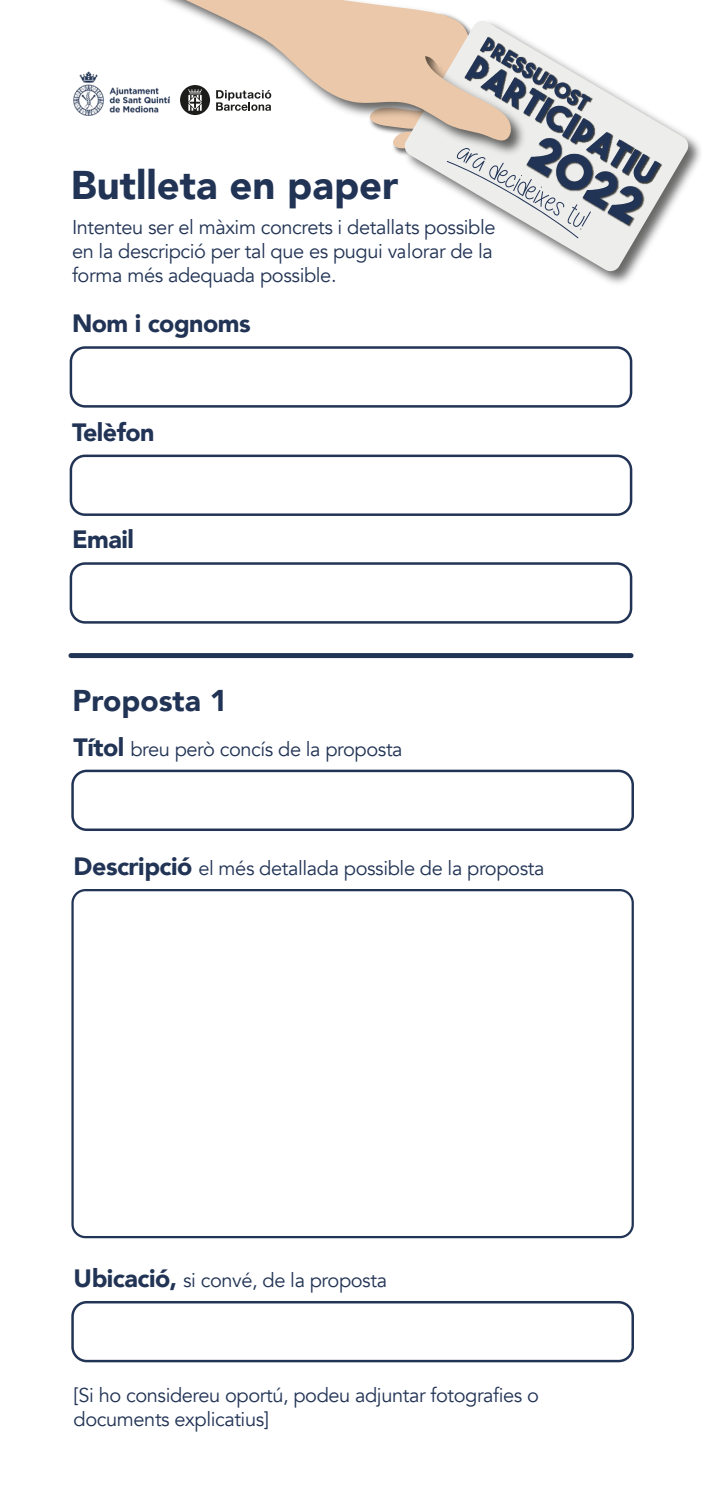
<style>
.page{position:relative;width:702px;height:1489px;background:#fff}
.page>*{position:absolute;margin:0;border:0;box-sizing:border-box;transform-origin:0 0}
.t1{font:900 40px "Avenir";color:#223455}
.t2{font:900 30px "Avenir";color:#223455}
.t3{font:900 25px "Avenir";letter-spacing:-.02em;color:#223455}
.t4{font:20px/24px "Avenir";letter-spacing:-.02em;color:#223455}
.s1{font-weight:900;font-size:25px}
</style>
<div class="page">
<div style="left:71px;top:769px;width:563px;height:62px;border:2px solid #223455;border-radius:14px"></div>
<div style="left:71px;top:1300px;width:563px;height:62px;border:2px solid #223455;border-radius:14px"></div>
<div style="left:71px;top:889px;width:562px;height:349px;border:2px solid #223455;border-radius:13px"></div>
<img style="left:592px;top:136px;width:109px;height:148px">
<svg style="left:535px;top:120px;width:154px;height:152px"></svg>
<svg style="left:165px;top:0;width:281px;height:116px"></svg>
<svg style="left:364px;top:14px;width:296px;height:224px"></svg>
<img style="left:73px;top:72px;width:97px;height:43px">
<svg style="left:216px;top:90px;width:55px;height:21px"></svg>
<svg style="left:180px;top:85px;width:30px;height:30px"></svg>
<div style="left:70px;top:346px;width:562px;height:61px;border:2px solid #223455;border-radius:14px"></div>
<div style="left:70px;top:454px;width:562px;height:62px;border:2px solid #223455;border-radius:14px"></div>
<div style="left:70px;top:562px;width:562px;height:61px;border:2px solid #223455;border-radius:14px"></div>
<div style="left:71px;top:653px;width:560px;height:5px;background:#223455"></div>
<h1 class="t1" style="left:71px;top:151px;width:329px">Butlleta en paper</h1>
<p class="t4" style="left:72px;top:216px;width:425px">Intenteu ser el màxim concrets i detallats possible en la descripció per tal que es pugui valorar de la forma més adequada possible.</p>
<p class="t3" style="left:72px;top:302px;width:180px">Nom i cognoms</p>
<p class="t3" style="left:72px;top:410px;width:84px">Telèfon</p>
<p class="t3" style="left:72px;top:518px;width:63px">Email</p>
<h2 class="t2" style="left:73px;top:675px;width:156px">Proposta 1</h2>
<p class="t4" style="left:74px;top:737px;width:330px"><span class="s1">Títol</span> breu però concís de la proposta</p>
<p class="t4" style="left:74px;top:856px;width:472px"><span class="s1">Descripció</span> el més detallada possible de la proposta</p>
<p class="t4" style="left:74px;top:1267px;width:315px"><span class="s1">Ubicació,</span> si convé, de la proposta</p>
<p class="t4" style="left:74px;top:1383px;width:467px">[Si ho considereu oportú, podeu adjuntar fotografies o documents explicatius]</p>
</div>
